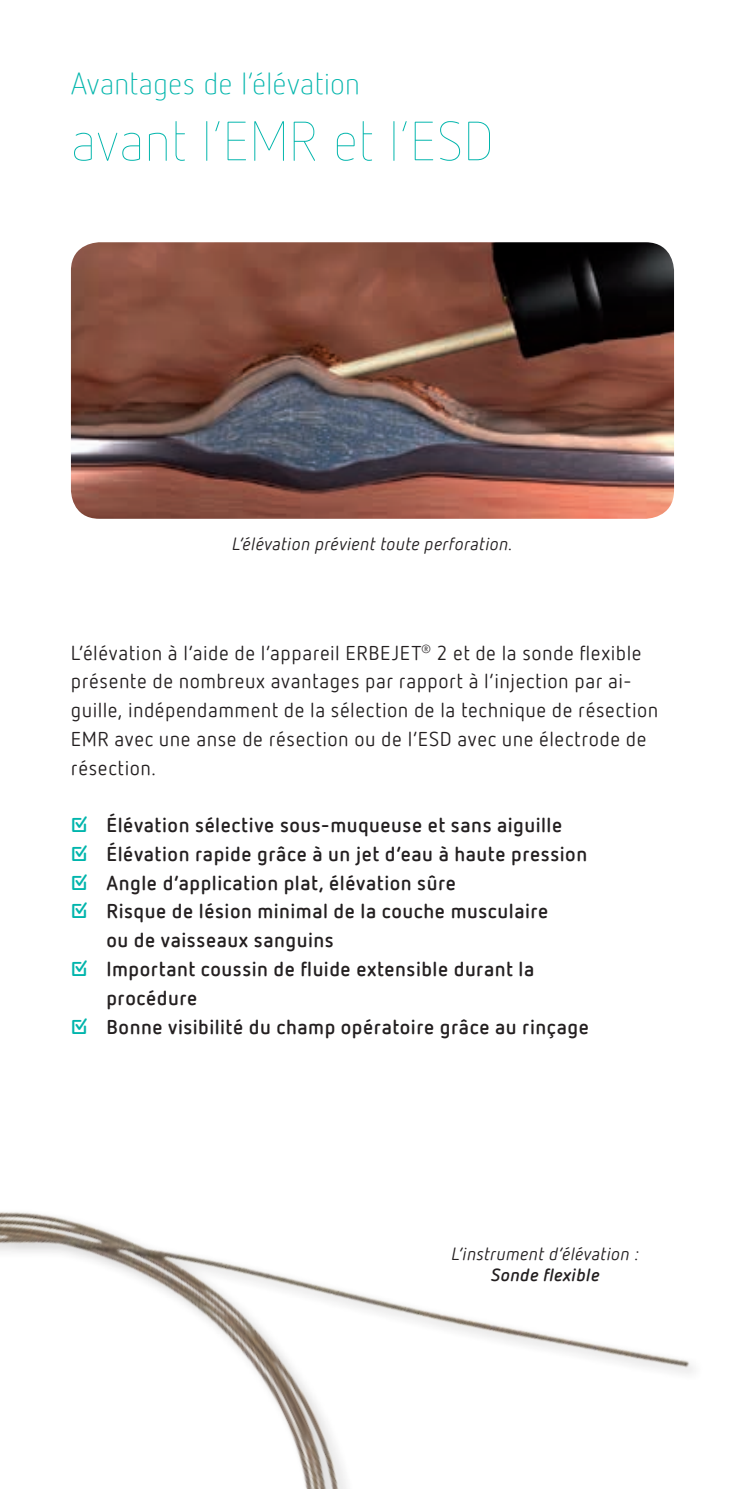
<style>
.page{position:relative;width:745px;height:1489px;background:#fff}
.page>*{position:absolute;margin:0;border:0;box-sizing:border-box;transform-origin:0 0}
.t1{font:100 55px "Netto Offc Pro";letter-spacing:-.005em;color:#00b5ac}
.t2{font:300 30px "Netto Offc Pro";color:#00b5ac}
.t3{font:700 20px/28.8px "Netto Offc Pro";letter-spacing:.025em;color:#231f20}
.t4{font:20px/28.8px "Netto Offc Pro";letter-spacing:.025em;color:#231f20}
.t5{font:italic 17.5px "Netto Offc Pro";letter-spacing:.02em;color:#231f20}
.t6{font:italic 700 17.5px "Netto Offc Pro";letter-spacing:.025em;color:#231f20}
.s1{color:#00b5ac}
</style>
<div class="page">
<img style="left:71px;top:242px;width:602px;height:277px">
<img style="left:0;top:1212px;width:694px;height:276px">
<h2 class="t2" style="left:71px;top:65px;width:291px">Avantages de l’élévation</h2>
<h1 class="t1" style="left:71px;top:107px;width:424px">avant l’EMR et l’ESD</h1>
<p class="t5" style="left:232px;top:532px;width:282px">L‘élévation prévient toute perforation.</p>
<p class="t4" style="left:71px;top:637px;width:588px">L’élévation à l’aide de l’appareil ERBEJET<sup>®</sup> 2 et de la sonde flexible présente de nombreux avantages par rapport à l’injection par ai&shy;guille, indépendamment de la sélection de la technique de résection EMR avec une anse de résection ou de l’ESD avec une électrode de résection.</p>
<p class="t3" style="left:71px;top:809px;width:492px"><span class="s1">☑</span> Élévation sélective sous-muqueuse et sans aiguille</p>
<p class="t3" style="left:71px;top:838px;width:517px"><span class="s1">☑</span> Élévation rapide grâce à un jet d’eau à haute pression</p>
<p class="t3" style="left:71px;top:867px;width:386px"><span class="s1">☑</span> Angle d’application plat, élévation sûre</p>
<p class="t3" style="left:106px;top:896px;width:443px;text-indent:-35px"><span class="s1">☑</span> Risque de lésion minimal de la couche musculaire ou de vaisseaux sanguins</p>
<p class="t3" style="left:106px;top:953px;width:429px;text-indent:-35px"><span class="s1">☑</span> Important coussin de fluide extensible durant la procédure</p>
<p class="t3" style="left:71px;top:1011px;width:519px"><span class="s1">☑</span> Bonne visibilité du champ opératoire grâce au rinçage</p>
<p class="t5" style="left:451px;top:1242px;width:189px">L’instrument d’élévation :</p>
<p class="t6" style="left:490px;top:1262px;width:110px">Sonde flexible</p>
</div>
